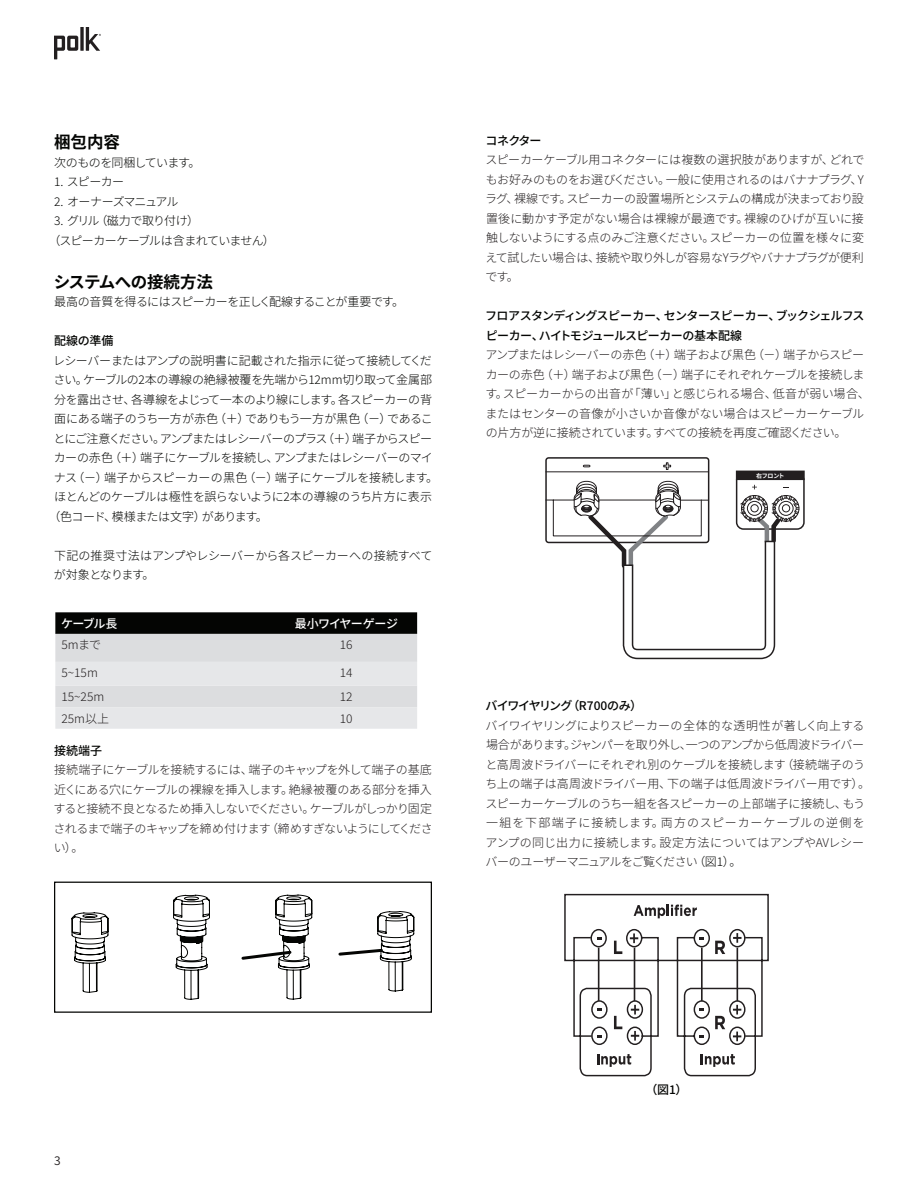
<style>
.page{position:relative;width:918px;height:1188px;background:#fff}
.page>*{position:absolute;margin:0;border:0;box-sizing:border-box;transform-origin:0 0}
.t1{font:700 16.5px "Source Han Sans JP";letter-spacing:-.025em;color:#040503}
.t2{font:700 16.5px "Source Han Sans JP";letter-spacing:-.005em;color:#040503}
.t3{font:300 12px/19.5px "Source Han Sans JP";letter-spacing:-.025em;color:#231f20;text-align:justify}
.t4{font:300 12px/19.5px "Source Han Sans JP";letter-spacing:-.035em;color:#040503}
.t5{font:500 12px/19.5px "Source Han Sans JP";letter-spacing:-.045em;color:#040503}
.t6{font:300 12px "Source Han Sans JP";letter-spacing:-.075em;color:#040503}
.t7{font:300 12px/19.5px "Source Han Sans JP";letter-spacing:-.055em;color:#040503}
.t8{font:300 12px "Source Han Sans JP";letter-spacing:-.015em;color:#040503}
.t9{font:500 12px "Source Han Sans JP";letter-spacing:-.065em;color:#040503}
.t10{font:500 12px "Source Han Sans JP";letter-spacing:-.045em;color:#fff}
.t11{font:300 12px "Source Han Sans JP";letter-spacing:-.065em;color:#040503}
.t12{font:300 12px "Source Han Sans JP";letter-spacing:-.09em;color:#040503}
.t13{font:12px "Source Han Sans JP";color:#231f20}
.t14{font:700 6px "Source Han Sans JP";letter-spacing:-.06em;color:#fff}
.s1{color:#040503}
</style>
<div class="page">
<svg style="left:54px;top:27px;width:47px;height:32px"></svg>
<svg style="left:55px;top:612px;width:362px;height:117px;background:#b8b9ba"></svg>
<svg style="left:338px;top:911px;width:77px;height:81px"></svg>
<svg style="left:71px;top:894px;width:242px;height:106px"></svg>
<div style="left:54px;top:882px;width:378px;height:131px;border:1px solid #040503"></div>
<svg style="left:564px;top:893px;width:205px;height:184px"></svg>
<hr style="left:598px;top:948px;width:1px;height:53px;background:#231f20">
<hr style="left:634px;top:948px;width:1px;height:53px;background:#231f20">
<hr style="left:701px;top:948px;width:2px;height:53px;background:#231f20">
<hr style="left:737px;top:948px;width:1px;height:53px;background:#231f20">
<div style="left:736px;top:473px;width:69px;height:57px;border:2px solid #231f20;border-radius:7px"></div>
<div style="left:545px;top:457px;width:164px;height:86px;border:2px solid #231f20;border-radius:3px"></div>
<div style="left:737px;top:471px;width:67px;height:8px;background:#231f20"></div>
<div style="left:736px;top:471px;width:69px;height:9px;border:2px solid #231f20"></div>
<svg style="left:545px;top:462px;width:254px;height:198px"></svg>
<h1 class="t2" style="left:54px;top:133px;width:67px">梱包内容</h1>
<p class="t11" style="left:54px;top:156px;width:148px">次のものを同梱しています。</p>
<p class="t4" style="left:54px;top:172px;width:72px">1. スピーカー</p>
<p class="t12" style="left:54px;top:195px;width:126px">2. オーナーズマニュアル</p>
<p class="t7" style="left:48px;top:211px;width:228px;text-indent:6px">3. グリル（磁力で取り付け）<br>（スピーカーケーブルは含まれていません）</p>
<h1 class="t1" style="left:54px;top:272px;width:161px">システムへの接続方法</h1>
<p class="t4" style="left:54px;top:292px;width:352px">最高の音質を得るにはスピーカーを正しく配線することが重要です。</p>
<p class="t5" style="left:54px;top:331px;width:61px">配線の準備</p>
<p class="t4" style="left:53px;top:351px;width:380px">レシーバーまたはアンプの説明書に記載された指示に従って接続してくだ</p>
<p class="t4" style="left:54px;top:370px;width:380px">さい。ケーブルの2本の導線の絶縁被覆を先端から12mm切り取って金属部</p>
<p class="t4" style="left:54px;top:390px;width:380px">分を露出させ、各導線をよじって一本のより線にします。各スピーカーの背</p>
<p class="t4" style="left:54px;top:409px;width:380px">面にある端子のうち一方が赤色（＋）でありもう一方が黒色（－）であるこ</p>
<p class="t6" style="left:54px;top:432px;width:380px">とにご注意ください。アンプまたはレシーバーのプラス（＋）端子からスピー</p>
<p class="t4" style="left:54px;top:448px;width:381px">カーの赤色（＋）端子にケーブルを接続し、アンプまたはレシーバーのマイ</p>
<p class="t8" style="left:54px;top:471px;width:386px">ナス（－）端子からスピーカーの黒色（－）端子にケーブルを接続します。</p>
<p class="t4" style="left:54px;top:487px;width:379px">ほとんどのケーブルは極性を誤らないように2本の導線のうち片方に表示</p>
<p class="t4" style="left:48px;top:507px;width:221px">（色コード、模様または文字）があります。</p>
<p class="t4" style="left:54px;top:546px;width:380px">下記の推奨寸法はアンプやレシーバーから各スピーカーへの接続すべてが対象となります。</p>
<p class="t10" style="left:61px;top:617px;width:58px">ケーブル長</p>
<p class="t10" style="left:295px;top:617px;width:105px">最小ワイヤーゲージ</p>
<p class="t3" style="left:61px;top:636px;width:41px">5mまで</p>
<p class="t3" style="left:340px;top:636px;width:14px">16</p>
<p class="t3" style="left:61px;top:664px;width:38px">5~15m</p>
<p class="t3" style="left:340px;top:664px;width:14px">14</p>
<p class="t3" style="left:61px;top:687px;width:44px">15~25m</p>
<p class="t3" style="left:340px;top:687px;width:14px">12</p>
<p class="t3" style="left:61px;top:709px;width:49px">25m以上</p>
<p class="t3" style="left:340px;top:709px;width:14px">10</p>
<p class="t5" style="left:54px;top:741px;width:49px">接続端子</p>
<p class="t3" style="left:53px;top:760px;width:381px">接続端子にケーブルを接続するには、端子のキャップを外して端子の基底近くにある穴にケーブルの裸線を挿入します。絶縁被覆のある部分を挿入すると接続不良となるため挿入しないでください。ケーブルがしっかり固定されるまで端子のキャップを締め付けます（締めすぎないようにしてください）。</p>
<p class="t5" style="left:485px;top:131px;width:58px">コネクター</p>
<p class="t3" style="left:485px;top:150px;width:381px">スピーカーケーブル用コネクターには複数の選択肢がありますが、どれでもお好みのものをお選びください。一般に使用されるのはバナナプラグ、Yラグ、裸線です。スピーカーの設置場所とシステムの構成が決まっており設置後に動かす予定がない場合は裸線が最適です。裸線のひげが互いに接触しないようにする点のみご注意ください。スピーカーの位置を様々に変えて試したい場合は、接続や取り外しが容易なYラグやバナナプラグが便利です。</p>
<p class="t5" style="left:485px;top:306px;width:381px">フロアスタンディングスピーカー、センタースピーカー、ブックシェルフスピーカー、ハイトモジュールスピーカーの基本配線</p>
<p class="t3" style="left:485px;top:345px;width:386px;text-align:left">アンプまたはレシーバーの赤色（＋）端子および黒色（－）端子からスピーカーの赤色（＋）端子および黒色（－）端子にそれぞれケーブルを接続します。スピーカーからの出音が「薄い」と感じられる場合、低音が弱い場合、またはセンターの音像が小さいか音像がない場合はスピーカーケーブルの片方が逆に接続されています。すべての接続を再度ご確認ください。</p>
<p class="t14" style="left:756px;top:472px;width:30px">右フロント</p>
<p class="t9" style="left:486px;top:699px;width:158px">バイワイヤリング（R700のみ）</p>
<p class="t3" style="left:485px;top:716px;width:386px;text-align:left">バイワイヤリングによりスピーカーの全体的な透明性が著しく向上する場合があります。ジャンパーを取り外し、一つのアンプから低周波ドライバーと高周波ドライバーにそれぞれ別のケーブルを接続します（接続端子のうち上の端子は高周波ドライバー用、下の端子は低周波ドライバー用です）。スピーカーケーブルのうち一組を各スピーカーの上部端子に接続し、もう一組を下部端子に接続します。両方のスピーカーケーブルの逆側をアンプの同じ出力に接続します。設定方法についてはアンプやAVレシーバーのユーザーマニュアルをご覧ください<span class="s1">（図1）。</span></p>
<p class="t13" style="left:54px;top:1153px;width:8px">3</p>
<p class="t5" style="left:646px;top:1080px;width:43px">（図1）</p>
</div>
